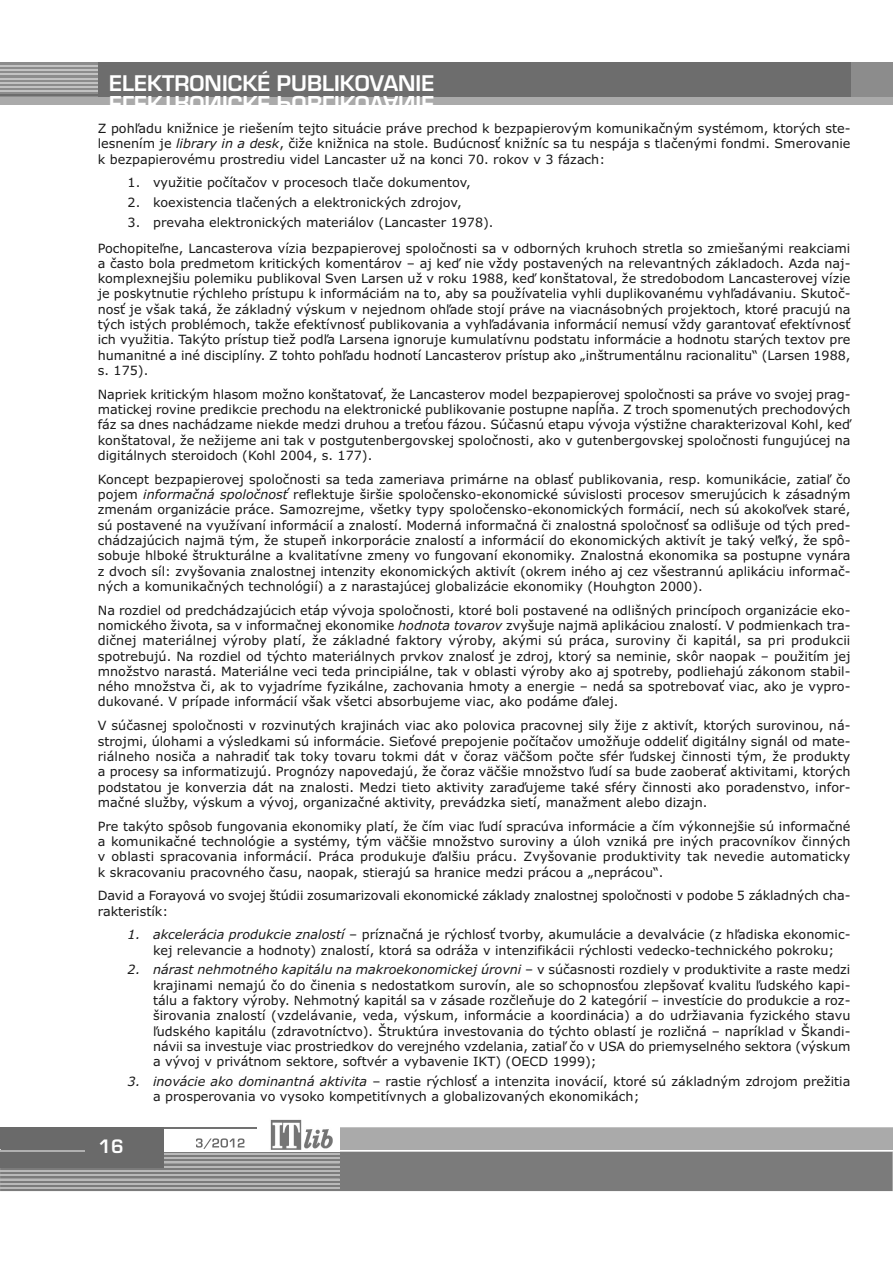
<style>
.page{position:relative;width:893px;height:1263px;background:#fff}
.page>*{position:absolute;margin:0;border:0;box-sizing:border-box;transform-origin:0 0}
.t1{font:21px "Euromode CE Bold";color:#fff}
.t2{font:18px "Euromode CE Bold";color:#fff}
.t3{font:12.75px/15.3px "Verdana";color:#191919;text-align:justify}
.s1{font-style:italic}
</style>
<div class="page">
<div style="left:0;top:62px;width:893px;height:43px;background:#aaa"></div>
<div style="left:0;top:62px;width:893px;height:34px;background:#8c8c8c"></div>
<div style="left:98px;top:62px;width:752px;height:34px;background:#6d6d6d"></div>
<hr style="left:0;top:95px;width:98px;height:1px;background:#6d6d6d">
<hr style="left:0;top:91px;width:98px;height:1px;background:#c2c2c2">
<hr style="left:0;top:86px;width:98px;height:2px;background:#c2c2c2">
<hr style="left:0;top:82px;width:98px;height:2px;background:#c2c2c2">
<hr style="left:0;top:78px;width:98px;height:1px;background:#c2c2c2">
<hr style="left:0;top:74px;width:98px;height:1px;background:#c2c2c2">
<hr style="left:0;top:69px;width:98px;height:2px;background:#c2c2c2">
<hr style="left:0;top:65px;width:98px;height:2px;background:#c2c2c2">
<svg style="left:340px;top:1127px;width:553px;height:64px;background:#acacac"></svg>
<hr style="left:0;top:1150px;width:893px;height:1px;background:#fff">
<hr style="left:164px;top:1127px;width:93px;height:2px;background:#717171">
<img style="left:270px;top:1119px;width:62px;height:19px">
<svg style="left:0;top:1138px;width:892px;height:53px;background:#8e8e8e"></svg>
<hr style="left:0;top:1187px;width:340px;height:2px;background:#b9b9b9">
<hr style="left:0;top:1183px;width:340px;height:1px;background:#b9b9b9">
<hr style="left:0;top:1179px;width:340px;height:1px;background:#b9b9b9">
<hr style="left:0;top:1174px;width:340px;height:2px;background:#b9b9b9">
<hr style="left:0;top:1170px;width:340px;height:2px;background:#b9b9b9">
<hr style="left:0;top:1166px;width:340px;height:1px;background:#b9b9b9">
<hr style="left:0;top:1162px;width:340px;height:1px;background:#b9b9b9">
<hr style="left:0;top:1157px;width:340px;height:2px;background:#b9b9b9">
<hr style="left:0;top:1153px;width:340px;height:2px;background:#b9b9b9">
<div style="left:0;top:1127px;width:164px;height:41px;background:#6a6a6a"></div>
<hr style="left:0;top:1150px;width:84px;height:1px;background:#b0b0b0">
<h1 class="t1" style="left:109px;top:73px;width:327px">EELLEEKKTTRROONNIICCKKÉÉ PPUUBBLLIIKKOOVVAANNIIEE</h1>
<p class="t3" style="left:98px;top:121px;width:754px">Z pohľadu knižnice je riešením tejto situácie práve prechod k bezpapierovým komunikačným systémom, ktorých ste&shy;lesnením je <span class="s1">library in a desk</span>, čiže knižnica na stole. Budúcnosť knižníc sa tu nespája s tlačenými fondmi. Smerovanie k bezpapierovému prostrediu videl Lancaster už na konci 70. rokov v 3 fázach:</p>
<p class="t3" style="left:128px;top:175px;width:345px">1. využitie počítačov v procesoch tlače dokumentov,</p>
<p class="t3" style="left:128px;top:195px;width:336px">2. koexistencia tlačených a elektronických zdrojov,</p>
<p class="t3" style="left:98px;top:209px;width:754px;line-height:26px;text-indent:30px">3. prevaha elektronických materiálov (Lancaster 1978).<br>Pochopiteľne, Lancasterova vízia bezpapierovej spoločnosti sa v odborných kruhoch stretla so zmiešanými reakciami</p>
<p class="t3" style="left:98px;top:256px;width:754px">a často bola predmetom kritických komentárov – aj keď nie vždy postavených na relevantných základoch. Azda naj&shy;komplexnejšiu polemiku publikoval Sven Larsen už v roku 1988, keď konštatoval, že stredobodom Lancasterovej vízie je poskytnutie rýchleho prístupu k informáciám na to, aby sa používatelia vyhli duplikovanému vyhľadávaniu. Skutoč&shy;nosť je však taká, že základný výskum v nejednom ohľade stojí práve na viacnásobných projektoch, ktoré pracujú na tých istých problémoch, takže efektívnosť publikovania a vyhľadávania informácií nemusí vždy garantovať efektívnosť ich využitia. Takýto prístup tiež podľa Larsena ignoruje kumulatívnu podstatu informácie a hodnotu starých textov pre humanitné a iné disciplíny. Z tohto pohľadu hodnotí Lancasterov prístup ako „inštrumentálnu racionalitu“ (Larsen 1988, s. 175).</p>
<p class="t3" style="left:98px;top:387px;width:754px">Napriek kritickým hlasom možno konštatovať, že Lancasterov model bezpapierovej spoločnosti sa práve vo svojej prag&shy;matickej rovine predikcie prechodu na elektronické publikovanie postupne napĺňa. Z troch spomenutých prechodových fáz sa dnes nachádzame niekde medzi druhou a treťou fázou. Súčasnú etapu vývoja výstižne charakterizoval Kohl, keď konštatoval, že nežijeme ani tak v postgutenbergovskej spoločnosti, ako v gutenbergovskej spoločnosti fungujúcej na digitálnych steroidoch (Kohl 2004, s. 177).</p>
<p class="t3" style="left:98px;top:472px;width:754px">Koncept bezpapierovej spoločnosti sa teda zameriava primárne na oblasť publikovania, resp. komunikácie, zatiaľ čo pojem <span class="s1">informačná spoločnosť</span> reflektuje širšie spoločensko-ekonomické súvislosti procesov smerujúcich k zásadným zmenám organizácie práce. Samozrejme, všetky typy spoločensko-ekonomických formácií, nech sú akokoľvek staré, sú postavené na využívaní informácií a znalostí. Moderná informačná či znalostná spoločnosť sa odlišuje od tých pred&shy;chádzajúcich najmä tým, že stupeň inkorporácie znalostí a informácií do ekonomických aktivít je taký veľký, že spô&shy;sobuje hlboké štrukturálne a kvalitatívne zmeny vo fungovaní ekonomiky. Znalostná ekonomika sa postupne vynára z dvoch síl: zvyšovania znalostnej intenzity ekonomických aktivít (okrem iného aj cez všestrannú aplikáciu informač&shy;ných a komunikačných technológií) a z narastajúcej globalizácie ekonomiky (Houhgton 2000).</p>
<p class="t3" style="left:98px;top:603px;width:754px">Na rozdiel od predchádzajúcich etáp vývoja spoločnosti, ktoré boli postavené na odlišných princípoch organizácie eko&shy;nomického života, sa v informačnej ekonomike <span class="s1">hodnota tovarov</span> zvyšuje najmä aplikáciou znalostí. V podmienkach tra&shy;dičnej materiálnej výroby platí, že základné faktory výroby, akými sú práca, suroviny či kapitál, sa pri produkcii spotrebujú. Na rozdiel od týchto materiálnych prvkov znalosť je zdroj, ktorý sa neminie, skôr naopak – použitím jej množstvo narastá. Materiálne veci teda principiálne, tak v oblasti výroby ako aj spotreby, podliehajú zákonom stabil&shy;ného množstva či, ak to vyjadríme fyzikálne, zachovania hmoty a energie – nedá sa spotrebovať viac, ako je vypro&shy;dukované. V prípade informácií však všetci absorbujeme viac, ako podáme ďalej.</p>
<p class="t3" style="left:98px;top:718px;width:754px">V súčasnej spoločnosti v rozvinutých krajinách viac ako polovica pracovnej sily žije z aktivít, ktorých surovinou, ná&shy;strojmi, úlohami a výsledkami sú informácie. Sieťové prepojenie počítačov umožňuje oddeliť digitálny signál od mate&shy;riálneho nosiča a nahradiť tak toky tovaru tokmi dát v čoraz väčšom počte sfér ľudskej činnosti tým, že produkty a procesy sa informatizujú. Prognózy napovedajú, že čoraz väčšie množstvo ľudí sa bude zaoberať aktivitami, ktorých podstatou je konverzia dát na znalosti. Medzi tieto aktivity zaraďujeme také sféry činnosti ako poradenstvo, infor&shy;mačné služby, výskum a vývoj, organizačné aktivity, prevádzka sietí, manažment alebo dizajn.</p>
<p class="t3" style="left:98px;top:818px;width:754px">Pre takýto spôsob fungovania ekonomiky platí, že čím viac ľudí spracúva informácie a čím výkonnejšie sú informačné a komunikačné technológie a systémy, tým väčšie množstvo suroviny a úloh vzniká pre iných pracovníkov činných v oblasti spracovania informácií. Práca produkuje ďalšiu prácu. Zvyšovanie produktivity tak nevedie automaticky k skracovaniu pracovného času, naopak, stierajú sa hranice medzi prácou a „neprácou“.</p>
<p class="t3" style="left:98px;top:888px;width:754px">David a Forayová vo svojej štúdii zosumarizovali ekonomické základy znalostnej spoločnosti v podobe 5 základných cha&shy;rakteristík:</p>
<p class="t3" style="left:153px;top:927px;width:699px;text-indent:-26px"><span class="s1">1. akcelerácia produkcie znalostí</span> – príznačná je rýchlosť tvorby, akumulácie a devalvácie (z hľadiska ekonomic&shy;kej relevancie a hodnoty) znalostí, ktorá sa odráža v intenzifikácii rýchlosti vedecko-technického pokroku;</p>
<p class="t3" style="left:153px;top:962px;width:699px;text-indent:-26px"><span class="s1">2. nárast nehmotného kapitálu na makroekonomickej úrovni</span> – v súčasnosti rozdiely v produktivite a raste medzi krajinami nemajú čo do činenia s nedostatkom surovín, ale so schopnosťou zlepšovať kvalitu ľudského kapi&shy;tálu a faktory výroby. Nehmotný kapitál sa v zásade rozčleňuje do 2 kategórií – investície do produkcie a roz&shy;širovania znalostí (vzdelávanie, veda, výskum, informácie a koordinácia) a do udržiavania fyzického stavu ľudského kapitálu (zdravotníctvo). Štruktúra investovania do týchto oblastí je rozličná – napríklad v Škandi&shy;návii sa investuje viac prostriedkov do verejného vzdelania, zatiaľ čo v USA do priemyselného sektora (výskum a vývoj v privátnom sektore, softvér a vybavenie IKT) (OECD 1999);</p>
<p class="t3" style="left:153px;top:1073px;width:699px;text-indent:-26px"><span class="s1">3. inovácie ako dominantná aktivita</span> – rastie rýchlosť a intenzita inovácií, ktoré sú základným zdrojom prežitia a prosperovania vo vysoko kompetitívnych a globalizovaných ekonomikách;</p>
<h2 class="t2" style="left:98px;top:1135px;width:27px">16</h2>
</div>
